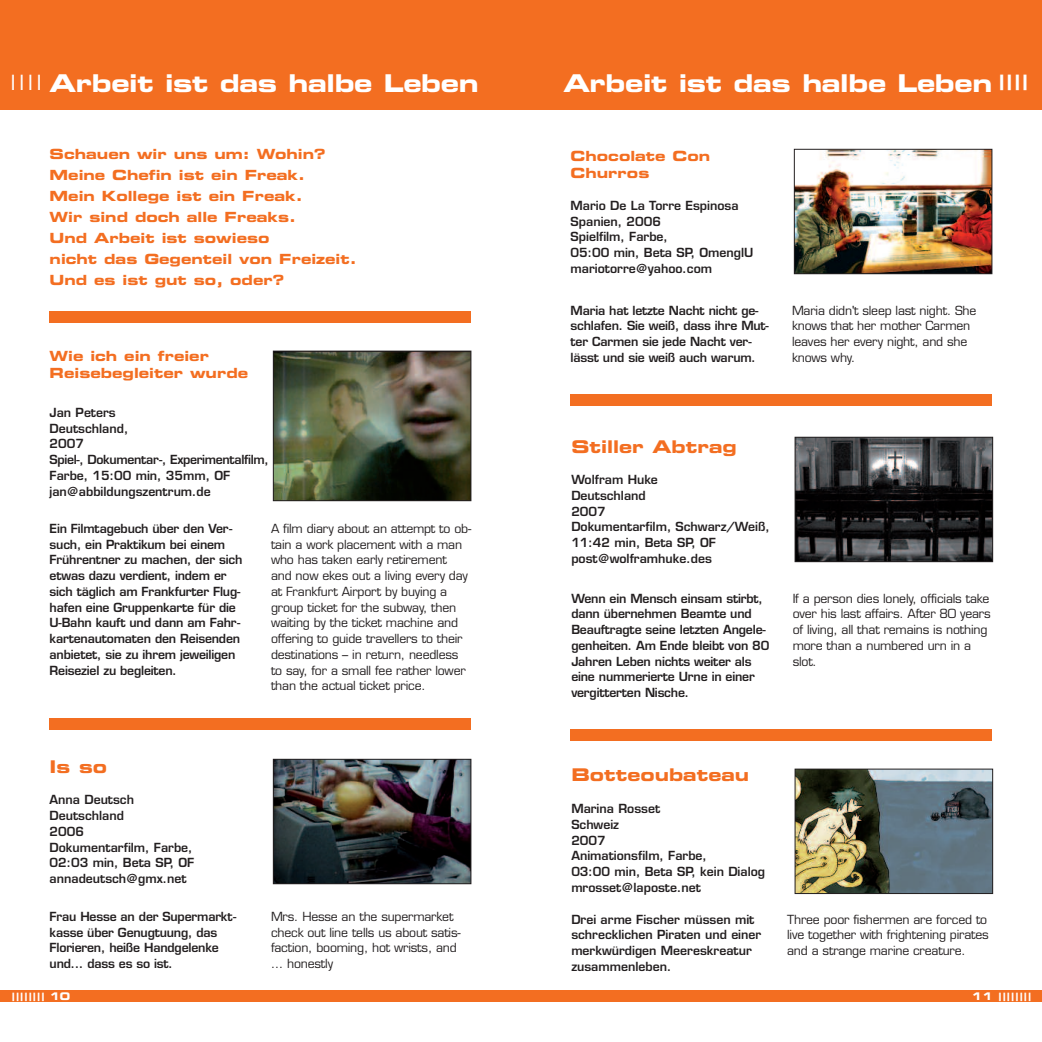
<style>
.page{position:relative;width:1042px;height:1042px;background:#fff}
.page>*{position:absolute;margin:0;border:0;box-sizing:border-box;transform-origin:0 0}
.t1{font:24.5px "Eurostile Bold Extended Two";letter-spacing:-.015em;color:#fff}
.t2{font:21px "Eurostile Bold Extended Two";color:#fff}
.t3{font:21px "Helvetica";color:#fff}
.t4{font:17.5px "Eurostile Bold Extended Two";color:#f36e21}
.t5{font:14px/21px "Eurostile Bold Extended Two";color:#f36e21}
.t6{font:600 12.25px/15.8px "Eurostile";letter-spacing:-.015em;color:#231f20}
.t7{font:12.25px/15.8px "Eurostile";letter-spacing:-.015em;color:#231f20}
.t8{font:11.38px "Eurostile Bold Extended Two";color:#fff}
.s1{font-size:10.5px}
</style>
<div class="page">
<div style="left:0;top:991px;width:1042px;height:11px;background:#f36e21"></div>
<div style="left:521px;top:0;width:521px;height:109px;background:#f36e21"></div>
<img style="left:796px;top:439px;width:195px;height:121px">
<div style="left:794px;top:437px;width:199px;height:125px;border:1px solid #231f20"></div>
<img style="left:796px;top:770px;width:195px;height:122px">
<div style="left:794px;top:768px;width:199px;height:126px;border:1px solid #231f20"></div>
<div style="left:570px;top:395px;width:422px;height:11px;background:#f36e21"></div>
<div style="left:570px;top:729px;width:422px;height:11px;background:#f36e21"></div>
<div style="left:0;top:0;width:521px;height:109px;background:#f36e21"></div>
<img style="left:275px;top:353px;width:194px;height:146px">
<div style="left:273px;top:351px;width:198px;height:150px;border:1px solid #231f20"></div>
<div style="left:50px;top:718px;width:421px;height:11px;background:#f36e21"></div>
<img style="left:275px;top:761px;width:194px;height:121px">
<div style="left:273px;top:759px;width:198px;height:125px;border:1px solid #231f20"></div>
<div style="left:50px;top:312px;width:421px;height:11px;background:#f36e21"></div>
<img style="left:796px;top:151px;width:194px;height:121px">
<div style="left:794px;top:149px;width:198px;height:125px;border:1px solid #231f20"></div>
<h2 class="t3" style="left:11px;top:71px;width:33px">||||</h2>
<h1 class="t1" style="left:50px;top:74px;width:430px">Arbeit ist das halbe Leben</h1>
<h1 class="t1" style="left:563px;top:74px;width:430px">Arbeit ist das halbe Leben</h1>
<h2 class="t2" style="left:999px;top:74px;width:30px">||||</h2>
<p class="t5" style="left:50px;top:145px;width:309px">Schauen wir uns um: Wohin?<br>Meine Chefin ist ein Freak.<br>Mein Kollege ist ein Freak.<br>Wir sind doch alle Freaks.<br>Und Arbeit ist sowieso<br>nicht das Gegenteil von Freizeit.<br>Und es ist gut so, oder?</p>
<p class="t5" style="left:570px;top:148px;width:141px;line-height:17.5px">Chocolate Con<br>Churros</p>
<p class="t6" style="left:570px;top:199px;width:184px">Mario De La Torre Espinosa<br>Spanien, 2006<br>Spielfilm, Farbe,<br>05:00 min, Beta SP, OmenglU mariotorre@yahoo.com</p>
<p class="t6" style="left:570px;top:304px;width:200px">Maria hat letzte Nacht nicht ge&shy;schlafen. Sie weiß, dass ihre Mut&shy;ter Carmen sie jede Nacht ver&shy;lässt und sie weiß auch warum.</p>
<p class="t7" style="left:792px;top:304px;width:186px">Maria didn't sleep last night. She knows that her mother Carmen leaves her every night, and she knows why.</p>
<p class="t5" style="left:50px;top:348px;width:200px;line-height:17.5px">Wie ich ein freier<br>Reisebegleiter wurde</p>
<p class="t6" style="left:50px;top:406px;width:221px">Jan Peters<br>Deutschland,<br>2007<br>Spiel-, Dokumentar-, Experimentalfilm,<br>Farbe, 15:00 min, 35mm, OF jan@abbildungszentrum.de</p>
<p class="t6" style="left:50px;top:522px;width:194px">Ein Filmtagebuch über den Ver&shy;such, ein Praktikum bei einem<br>Frührentner zu machen, der sich etwas dazu verdient, indem er sich täglich am Frankfurter Flug&shy;hafen eine Gruppenkarte für die<br>U-Bahn kauft und dann am Fahr&shy;kartenautomaten den Reisenden anbietet, sie zu ihrem jeweiligen<br>Reiseziel zu begleiten.</p>
<p class="t7" style="left:271px;top:522px;width:202px">A film diary about an attempt to ob&shy;tain a work placement with a man who has taken early retirement<br>and now ekes out a living every day at Frankfurt Airport by buying a group ticket for the subway, then waiting by the ticket machine and offering to guide travellers to their destinations – in return, needless to say, for a small fee rather lower than the actual ticket price.</p>
<h3 class="t4" style="left:571px;top:440px;width:167px">Stiller Abtrag</h3>
<p class="t6" style="left:571px;top:473px;width:200px">Wolfram Huke<br>Deutschland<br>2007<br>Dokumentarfilm, Schwarz/Weiß,<br>11:42 min, Beta SP, OF post@wolframhuke.des</p>
<p class="t6" style="left:571px;top:591px;width:199px">Wenn ein Mensch einsam stirbt, dann übernehmen Beamte und<br>Beauftragte seine letzten Angele&shy;genheiten. Am Ende bleibt von 80<br>Jahren Leben nichts weiter als eine nummerierte Urne in einer vergitterten Nische.</p>
<p class="t7" style="left:793px;top:591px;width:199px">If a person dies lonely, officials take over his last affairs. After 80 years of living, all that remains is nothing more than a numbered urn in a slot.</p>
<h3 class="t4" style="left:50px;top:760px;width:59px">Is so</h3>
<p class="t6" style="left:50px;top:793px;width:146px">Anna Deutsch<br>Deutschland<br>2006<br>Dokumentarfilm, Farbe,<br>02:03 min, Beta SP, OF annadeutsch@gmx.net</p>
<p class="t6" style="left:50px;top:909px;width:188px">Frau Hesse an der Supermarkt&shy;kasse über Genugtuung, das<br>Florieren, heiße Handgelenke und... dass es so ist.</p>
<p class="t7" style="left:271px;top:909px;width:191px">Mrs. Hesse an the supermarket check out line tells us about satis&shy;faction, booming, hot wrists, and ... honestly</p>
<h3 class="t4" style="left:571px;top:769px;width:179px">Botteoubateau</h3>
<p class="t6" style="left:571px;top:802px;width:195px">Marina Rosset<br>Schweiz<br>2007<br>Animationsfilm, Farbe,<br>03:00 min, Beta SP, kein Dialog mrosset@laposte.net</p>
<p class="t6" style="left:571px;top:912px;width:191px">Drei arme Fischer müssen mit schrecklichen Piraten und einer merkwürdigen Meereskreatur zusammenleben.</p>
<p class="t7" style="left:787px;top:912px;width:203px">Three poor fishermen are forced to live together with frightening pirates and a strange marine creature.</p>
<p class="t8" style="left:12px;top:992px;width:60px">|||||||| <span class="s1">10</span></p>
<p class="t8" style="left:971px;top:992px;width:61px"><span class="s1">11</span> ||||||||</p>
</div>
